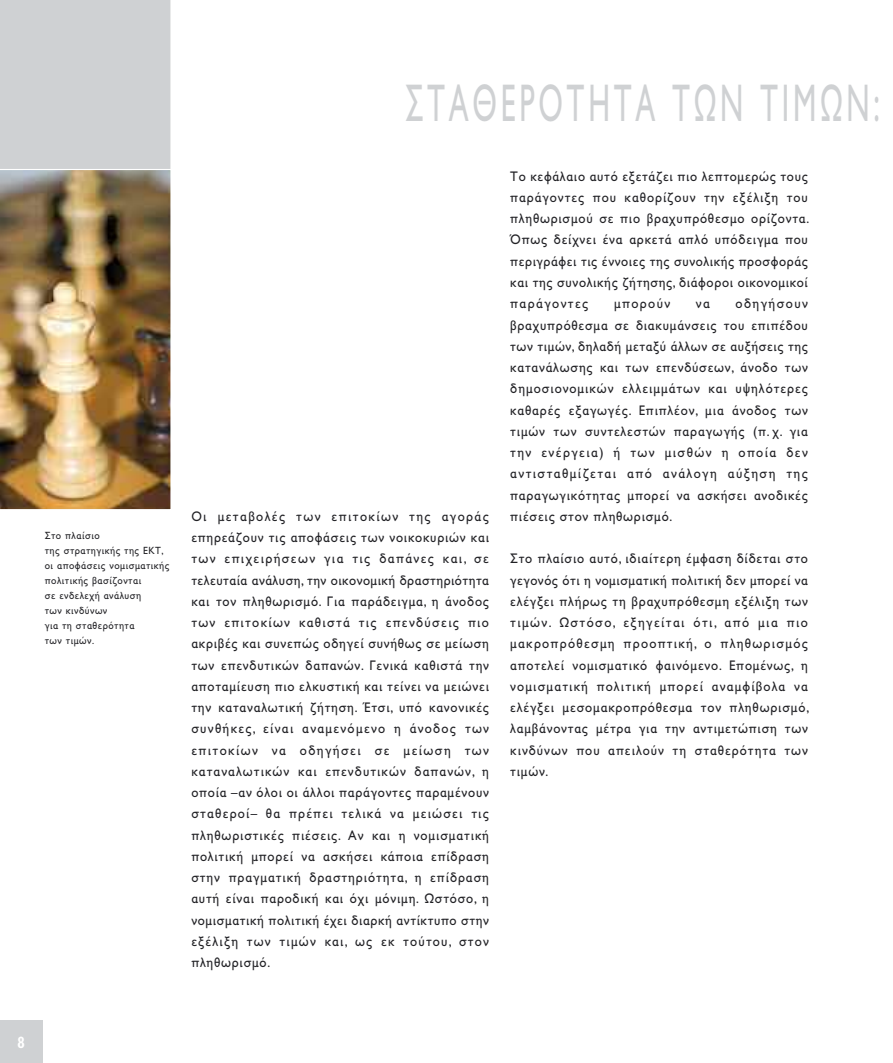
<style>
.page{position:relative;width:893px;height:1063px;background:#fff}
.page>*{position:absolute;margin:0;border:0;box-sizing:border-box;transform-origin:0 0}
.t1{font:53.25px "Gill Sans Greek Std";letter-spacing:.125em;color:#cfd1d3;scale:.56 1}
.t2{font:700 condensed 16.5px "Gill Sans";color:#fff;scale:.85 1}
.t3{font:13.95px/21.3px "Gill Sans Greek Std";letter-spacing:.06em;color:#212125;text-align:justify;scale:.92 1}
.t4{font:13.95px "Gill Sans Greek Std";letter-spacing:.11em;color:#212125;scale:.92 1}
.t5{font:10.5px/15px "Gill Sans Greek Std";letter-spacing:.05em;color:#212125;scale:.92 1}
</style>
<div class="page">
<div style="left:0;top:1020px;width:43px;height:43px;background:#cfd1d3"></div>
<div style="left:0;top:0;width:171px;height:169px;background:#cfd1d3"></div>
<img style="left:0;top:170px;width:171px;height:340px">
<p class="t5" style="left:45px;top:528px;width:137px">Στο πλαίσιο<br>της στρατηγικής της ΕΚΤ, οι αποφάσεις νομισματικής πολιτικής βασίζονται<br>σε ενδελεχή ανάλυση<br>των κινδύνων<br>για τη σταθερότητα<br>των τιμών.</p>
<h1 class="t1" style="left:406px;top:73px;width:849px">ΣΤΑΘΕΡOΤΗΤΑ ΤΩΝ ΤΙΜΩΝ:</h1>
<p class="t3" style="left:191px;top:506px;width:325px">Οι μεταβολές των επιτοκίων της αγοράς επηρεάζουν τις αποφάσεις των νοικοκυριών και των επιχειρήσεων για τις δαπάνες και, σε τελευταία ανάλυση, την οικονομική δραστηριότητα και τον πληθωρισμό. Για παράδειγμα, η άνοδος των επιτοκίων καθιστά τις επενδύσεις πιο ακριβές και συνεπώς οδηγεί συνήθως σε μείωση των επενδυτικών δαπανών. Γενικά καθιστά την αποταμίευση πιο ελκυστική και τείνει να μειώνει την καταναλωτική ζήτηση. Έτσι, υπό κανονικές συνθήκες, είναι αναμενόμενο η άνοδος των επιτοκίων να οδηγήσει σε μείωση των καταναλωτικών και επενδυτικών δαπανών, η οποία –αν όλοι οι άλλοι παράγοντες παραμένουν σταθεροί– θα πρέπει τελικά να μειώσει τις πληθωριστικές πιέσεις. Αν και η νομισματική πολιτική μπορεί να ασκήσει κάποια επίδραση στην πραγματική δραστηριότητα, η επίδραση αυτή είναι παροδική και όχι μόνιμη. Ωστόσο, η νομισματική πολιτική έχει διαρκή αντίκτυπο στην εξέλιξη των τιμών και, ως εκ τούτου, στον πληθωρισμό.</p>
<p class="t3" style="left:510px;top:165px;width:326px">Το κεφάλαιο αυτό εξετάζει πιο λεπτομερώς τους παράγοντες που καθορίζουν την εξέλιξη του πληθωρισμού σε πιο βραχυπρόθεσμο ορίζοντα.<br>Όπως δείχνει ένα αρκετά απλό υπόδειγμα που περιγράφει τις έννοιες της συνολικής προσφοράς και της συνολικής ζήτησης, διάφοροι οικονομικοί παράγοντες</p>
<p class="t3" style="left:510px;top:293px;width:325px;text-indent:225px">οδηγήσουν βραχυπρόθεσμα σε διακυμάνσεις του επιπέδου των τιμών, δηλαδή μεταξύ άλλων σε αυξήσεις της κατανάλωσης και των επενδύσεων, άνοδο των δημοσιονομικών ελλειμμάτων και υψηλότερες καθαρές εξαγωγές. Επιπλέον, μια άνοδος των τιμών των συντελεστών παραγωγής (π. χ. για την ενέργεια) ή των μισθών η οποία δεν αντισταθμίζεται από ανάλογη αύξηση της παραγωγικότητας μπορεί να ασκήσει ανοδικές πιέσεις στον πληθωρισμό.</p>
<p class="t3" style="left:510px;top:548px;width:326px">Στο πλαίσιο αυτό, ιδιαίτερη έμφαση δίδεται στο γεγονός ότι η νομισματική πολιτική δεν μπορεί να ελέγξει πλήρως τη βραχυπρόθεσμη εξέλιξη των τιμών. Ωστόσο, εξηγείται ότι, από μια πιο μακροπρόθεσμη προοπτική, ο πληθωρισμός αποτελεί νομισματικό φαινόμενο. Επομένως, η νομισματική πολιτική μπορεί αναμφίβολα να ελέγξει μεσομακροπρόθεσμα τον πληθωρισμό, λαμβάνοντας μέτρα για την αντιμετώπιση των κινδύνων που απειλούν τη σταθερότητα των τιμών.</p>
<p class="t4" style="left:614px;top:296px;width:63px">μπορούν</p>
<p class="t3" style="left:696px;top:293px;width:17px">να</p>
<p class="t2" style="left:18px;top:1036px;width:10px">8</p>
</div>
